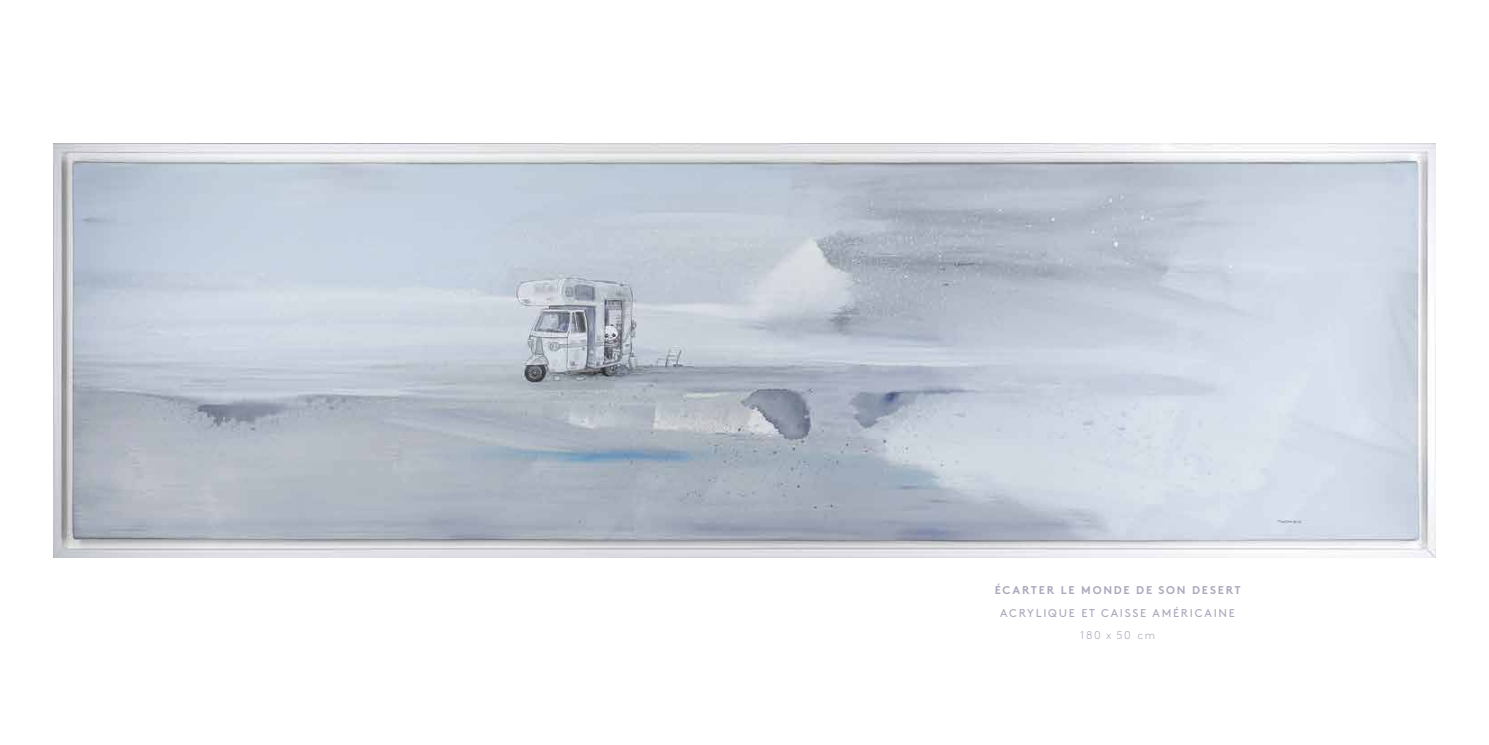
<style>
.page{position:relative;width:1489px;height:745px;background:#fff}
.page>*{position:absolute;margin:0;border:0;box-sizing:border-box;transform-origin:0 0}
.t1{font:11.25px "Brown";letter-spacing:.155em;color:#aca8bd}
.t2{font:700 11.25px "Brown";letter-spacing:.155em;color:#aca8bd}
.t3{font:300 11.25px "Brown";letter-spacing:.15em;color:#aca8bd}
</style>
<div class="page">
<img style="left:53px;top:144px;width:1382px;height:413px">
<p class="t2" style="left:994px;top:580px;width:247px">ÉCARTER LE MONDE DE SON DESERT</p>
<p class="t1" style="left:1000px;top:603px;width:236px">ACRYLIQUE ET CAISSE AMÉRICAINE</p>
<p class="t3" style="left:1080px;top:626px;width:76px">180 x 50 cm</p>
</div>
